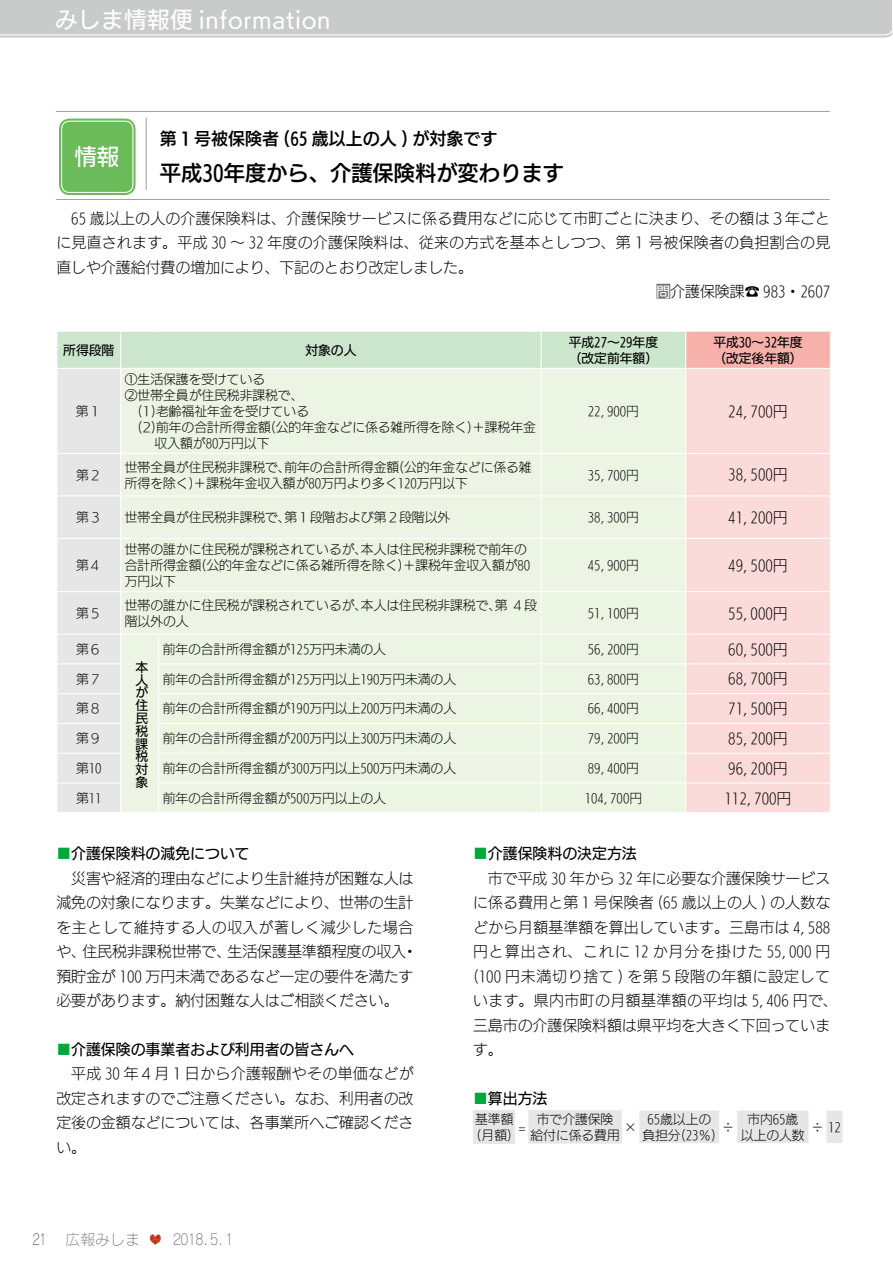
<style>
.page{position:relative;width:893px;height:1263px;background:#fff}
.page>*{position:absolute;margin:0;border:0;box-sizing:border-box;transform-origin:0 0}
.t1{font:22.35px "UD Kakugo Large Pro M";letter-spacing:.03em;color:#fff}
.t2{font:21.3px "UD Kakugo Large Pro DB";color:#000}
.t3{font:16.95px "UD Kakugo Large Pro DB";color:#000}
.t4{font:14.85px/24.5px "UD Kakugo Large Pro L";color:#000}
.t5{font:14.85px "UD Kakugo Large Pro L";letter-spacing:.02em;color:#000}
.t6{font:14.85px "UD Kakugo Large Pro M";color:#000}
.t7{font:14.85px "Rodin Cattleya Pro L";color:#727171}
.t8{font:12.75px/15.9px "UD Kakugo Large Pro L";color:#000}
.t9{font:12.75px/12.8px "UD Kakugo Large Pro M";color:#000}
.s1{font-family:"UD Kakugo Large Pro M";font-size:13.8px;color:#fff}
.s2{color:#00a73b}
.s3{color:#595757}
</style>
<div class="page">
<div style="left:656px;top:284px;width:14px;height:15px;background:#727171"></div>
<hr style="left:56px;top:111px;width:774px;height:1px;background:#9fa0a0">
<hr style="left:56px;top:199px;width:774px;height:1px;background:#9fa0a0">
<div style="left:59px;top:119px;width:77px;height:76px;background:#6cbb5a;border-radius:11px"></div>
<div style="left:56px;top:115px;width:83px;height:83px;border:1px solid #fff;border-radius:13px"></div>
<div style="left:61px;top:121px;width:72px;height:72px;border:1px solid #fff;border-radius:8px"></div>
<hr style="left:146px;top:118px;width:1px;height:72px;background:#9fa0a0">
<div style="left:686px;top:331px;width:144px;height:37px;background:#f5b1aa"></div>
<div style="left:686px;top:369px;width:144px;height:443px;background:#fadbda"></div>
<hr style="left:686px;top:331px;width:145px;height:1px;background:#fff">
<hr style="left:686px;top:453px;width:145px;height:1px;background:#fff">
<hr style="left:686px;top:495px;width:145px;height:1px;background:#fff">
<hr style="left:686px;top:538px;width:145px;height:1px;background:#fff">
<hr style="left:686px;top:591px;width:145px;height:1px;background:#fff">
<hr style="left:686px;top:634px;width:145px;height:1px;background:#fff">
<hr style="left:686px;top:663px;width:145px;height:1px;background:#fff">
<hr style="left:686px;top:693px;width:145px;height:1px;background:#fff">
<hr style="left:686px;top:723px;width:145px;height:1px;background:#fff">
<hr style="left:686px;top:753px;width:145px;height:1px;background:#fff">
<hr style="left:686px;top:782px;width:145px;height:1px;background:#fff">
<svg style="left:57px;top:331px;width:629px;height:481px;background:#e9f2e2"></svg>
<div style="left:473px;top:1110px;width:43px;height:33px;background:#e6e6e6"></div>
<hr style="left:515px;top:1110px;width:1px;height:33px;background:#fff">
<svg style="left:528px;top:1110px;width:315px;height:34px"></svg>
<svg style="left:0;top:0;width:893px;height:38px;background:#cbcccc"></svg>
<svg style="left:150px;top:1234px;width:3px;height:9px"></svg>
<h1 class="t1" style="left:55px;top:2px;width:277px">みしま情報便 information</h1>
<h1 class="t1" style="left:74px;top:139px;width:46px">情報</h1>
<h3 class="t3" style="left:160px;top:125px;width:339px">第１号被保険者 (65 歳以上の人 ) が対象です</h3>
<h2 class="t2" style="left:160px;top:155px;width:405px">平成30年度から、介護保険料が変わります</h2>
<p class="t4" style="left:71px;top:205px;width:760px">65 歳以上の人の介護保険料は、介護保険サービスに係る費用などに応じて市町ごとに決まり、その額は３年ごと</p>
<p class="t5" style="left:56px;top:231px;width:775px">に見直されます。平成 30 ～ 32 年度の介護保険料は、従来の方式を基本としつつ、第 1 号被保険者の負担割合の見</p>
<p class="t4" style="left:56px;top:254px;width:418px">直しや介護給付費の増加により、下記のとおり改定しました。</p>
<p class="t4" style="left:656px;top:279px;width:175px"><span class="s1">問</span>介護保険課☎ 983・2607</p>
<p class="t9" style="left:63px;top:343px;width:53px">所得段階</p>
<p class="t9" style="left:305px;top:343px;width:53px">対象の人</p>
<p class="t9" style="left:569px;top:333px;width:91px;line-height:15.9px">平成27～29年度（改定前年額）</p>
<p class="t9" style="left:713px;top:333px;width:91px;line-height:15.9px">平成30～32年度（改定後年額）</p>
<p class="t8" style="left:76px;top:403px;width:27px">第１</p>
<p class="t8" style="left:125px;top:371px;width:142px">①生活保護を受けている</p>
<p class="t8" style="left:125px;top:387px;width:180px">②世帯全員が住民税非課税で、</p>
<p class="t8" style="left:138px;top:403px;width:173px">(1)老齢福祉年金を受けている</p>
<p class="t8" style="left:138px;top:418px;width:400px">(2)前年の合計所得金額(公的年金などに係る雑所得を除く)＋課税年金</p>
<p class="t8" style="left:155px;top:434px;width:116px">収入額が80万円以下</p>
<p class="t8" style="left:588px;top:403px;width:53px">22,900円</p>
<p class="t4" style="left:728px;top:398px;width:61px">24,700円</p>
<p class="t8" style="left:76px;top:466px;width:27px">第２</p>
<p class="t8" style="left:125px;top:458px;width:408px">世帯全員が住民税非課税で、前年の合計所得金額(公的年金などに係る雑所得を除く)＋課税年金収入額が80万円より多く120万円以下</p>
<p class="t8" style="left:588px;top:466px;width:53px">35,700円</p>
<p class="t4" style="left:728px;top:462px;width:61px">38,500円</p>
<p class="t8" style="left:76px;top:509px;width:27px">第３</p>
<p class="t8" style="left:125px;top:509px;width:327px">世帯全員が住民税非課税で、第１段階および第２段階以外</p>
<p class="t8" style="left:588px;top:509px;width:53px">38,300円</p>
<p class="t4" style="left:728px;top:505px;width:61px">41,200円</p>
<p class="t8" style="left:76px;top:557px;width:27px">第４</p>
<p class="t8" style="left:125px;top:541px;width:407px">世帯の誰かに住民税が課税されているが、本人は住民税非課税で前年の合計所得金額(公的年金などに係る雑所得を除く)＋課税年金収入額が80万円以下</p>
<p class="t8" style="left:588px;top:557px;width:53px">45,900円</p>
<p class="t4" style="left:728px;top:552px;width:61px">49,500円</p>
<p class="t8" style="left:76px;top:605px;width:27px">第５</p>
<p class="t8" style="left:125px;top:597px;width:413px">世帯の誰かに住民税が課税されているが、本人は住民税非課税で、第４段階以外の人</p>
<p class="t8" style="left:588px;top:605px;width:53px">51,100円</p>
<p class="t4" style="left:728px;top:600px;width:61px">55,000円</p>
<p class="t8" style="left:76px;top:641px;width:27px">第６</p>
<p class="t8" style="left:163px;top:641px;width:225px">前年の合計所得金額が125万円未満の人</p>
<p class="t8" style="left:588px;top:641px;width:53px">56,200円</p>
<p class="t4" style="left:728px;top:636px;width:61px">60,500円</p>
<p class="t8" style="left:76px;top:670px;width:27px">第７</p>
<p class="t8" style="left:163px;top:670px;width:295px">前年の合計所得金額が125万円以上190万円未満の人</p>
<p class="t8" style="left:588px;top:670px;width:53px">63,800円</p>
<p class="t4" style="left:728px;top:666px;width:61px">68,700円</p>
<p class="t8" style="left:76px;top:700px;width:27px">第８</p>
<p class="t8" style="left:163px;top:700px;width:295px">前年の合計所得金額が190万円以上200万円未満の人</p>
<p class="t8" style="left:588px;top:700px;width:53px">66,400円</p>
<p class="t4" style="left:728px;top:696px;width:61px">71,500円</p>
<p class="t8" style="left:76px;top:730px;width:27px">第９</p>
<p class="t8" style="left:163px;top:730px;width:295px">前年の合計所得金額が200万円以上300万円未満の人</p>
<p class="t8" style="left:588px;top:730px;width:53px">79,200円</p>
<p class="t4" style="left:728px;top:726px;width:61px">85,200円</p>
<p class="t8" style="left:76px;top:760px;width:27px">第10</p>
<p class="t8" style="left:163px;top:760px;width:295px">前年の合計所得金額が300万円以上500万円未満の人</p>
<p class="t8" style="left:588px;top:760px;width:53px">89,400円</p>
<p class="t4" style="left:728px;top:755px;width:61px">96,200円</p>
<p class="t8" style="left:76px;top:789px;width:27px">第11</p>
<p class="t8" style="left:163px;top:789px;width:225px">前年の合計所得金額が500万円以上の人</p>
<p class="t8" style="left:585px;top:789px;width:59px">104,700円</p>
<p class="t4" style="left:724px;top:785px;width:68px">112,700円</p>
<p class="t9" style="left:135px;top:660px;width:14px;text-align:justify">本人が住民税課税対象</p>
<p class="t6" style="left:56px;top:842px;width:195px"><span class="s2">■</span>介護保険料の減免について</p>
<p class="t4" style="left:56px;top:865px;width:362px;text-indent:15px">災害や経済的理由などにより生計維持が困難な人は減免の対象になります。失業などにより、世帯の生計を主として維持する人の収入が著しく減少した場合や、住民税非課税世帯で、生活保護基準額程度の収入・預貯金が 100 万円未満であるなど一定の要件を満たす必要があります。納付困難な人はご相談ください。</p>
<p class="t6" style="left:56px;top:1037px;width:299px"><span class="s2">■</span>介護保険の事業者および利用者の皆さんへ</p>
<p class="t4" style="left:56px;top:1061px;width:359px;text-align:justify;text-indent:15px">平成 30 年４月１日から介護報酬やその単価などが改定されますのでご注意ください。なお、利用者の改定後の金額などについては、各事業所へご確認ください。</p>
<p class="t7" style="left:32px;top:1230px;width:109px"><span class="s3">21</span> 広報みしま</p>
<p class="t7" style="left:173px;top:1230px;width:61px">２０１8．5．１</p>
<p class="t6" style="left:473px;top:842px;width:165px"><span class="s2">■</span>介護保険料の決定方法</p>
<p class="t4" style="left:473px;top:865px;width:366px;text-indent:15px">市で平成 30 年から 32 年に必要な介護保険サービスに係る費用と第１号保険者 (65 歳以上の人 ) の人数などから月額基準額を算出しています。三島市は 4,588円と算出され、これに 12 か月分を掛けた 55,000 円(100 円未満切り捨て ) を第５段階の年額に設定しています。県内市町の月額基準額の平均は 5,406 円で、三島市の介護保険料額は県平均を大きく下回っています。</p>
<p class="t6" style="left:473px;top:1086px;width:76px"><span class="s2">■</span>算出方法</p>
<p class="t8" style="left:475px;top:1110px;width:40px">基準額(月額)</p>
<p class="t8" style="left:530px;top:1110px;width:91px;text-align:center">市で介護保険給付に係る費用</p>
<p class="t8" style="left:624px;top:1118px;width:14px">×</p>
<p class="t8" style="left:642px;top:1110px;width:75px;text-align:center">65歳以上の負担分(23％)</p>
<p class="t8" style="left:722px;top:1118px;width:14px">÷</p>
<p class="t8" style="left:741px;top:1110px;width:65px;text-align:center">市内65歳以上の人数</p>
<p class="t8" style="left:811px;top:1118px;width:31px">÷ 12</p>
<p class="t8" style="left:518px;top:1118px;width:9px">=</p>
</div>
